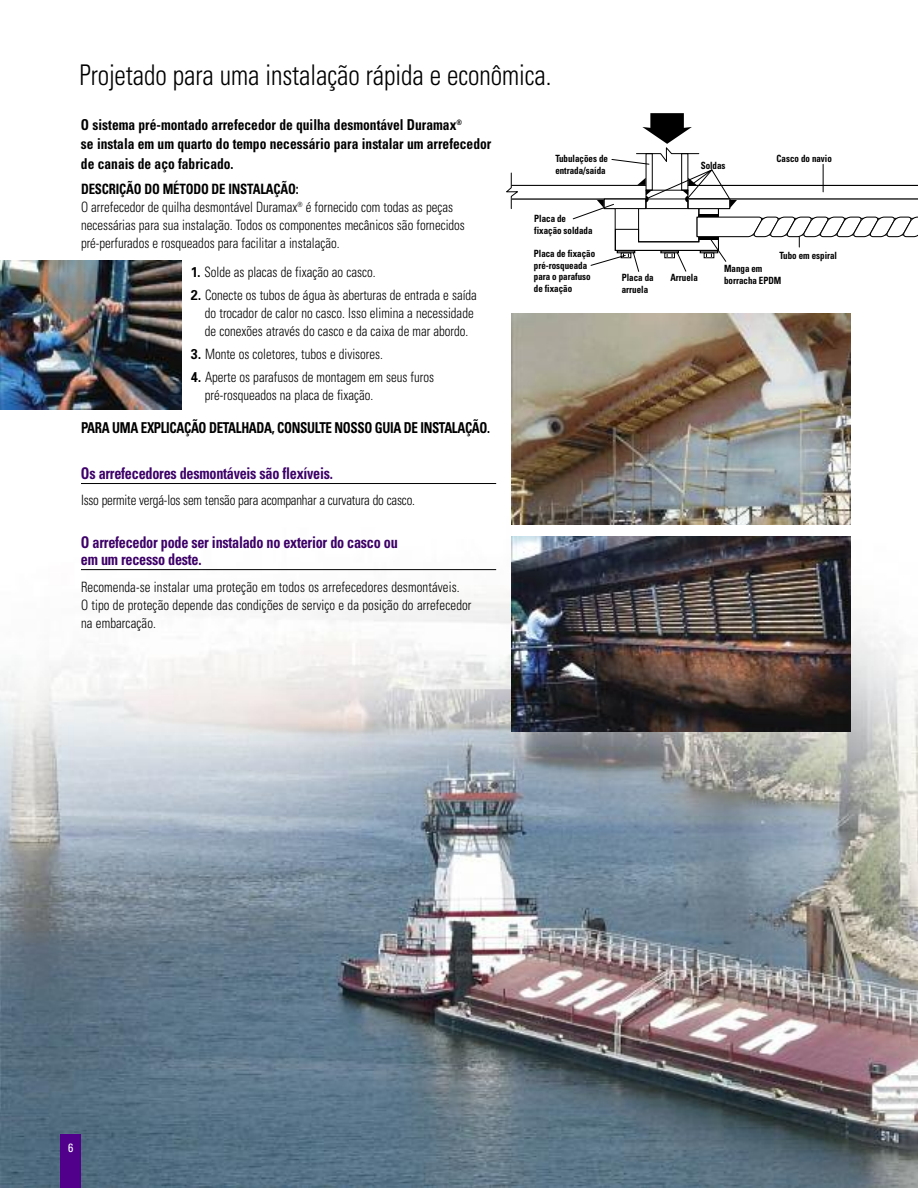
<style>
.page{position:relative;width:918px;height:1188px;background:#fff}
.page>*{position:absolute;margin:0;border:0;box-sizing:border-box;transform-origin:0 0}
.t1{font:300 condensed 28.5px "Univers";letter-spacing:-.005em;color:#000;scale:.9 1}
.t2{font:700 condensed 16.2px/16.5px "Univers";letter-spacing:-.02em;color:#3d0068;scale:.88 1}
.t3{font:700 condensed 15px/19.5px "Univers";color:#000;scale:.9 1}
.t4{font:700 condensed 15px "Univers";letter-spacing:-.025em;color:#000;scale:.87 1}
.t5{font:300 condensed 14.25px/18px "Univers";color:#000;scale:.9 1}
.t6{font:condensed 12px "Univers";color:#fff}
.t7{font:700 condensed 9.9px/12px "Univers";color:#000;scale:.9 1}
.s1{font-weight:700}
.s2{font-weight:700;font-stretch:normal}
</style>
<div class="page">
<img style="left:0;top:379px;width:918px;height:809px">
<div style="left:61px;top:1134px;width:20px;height:54px;background:#50008b"></div>
<hr style="left:81px;top:483px;width:415px;height:1px;background:#000">
<hr style="left:81px;top:569px;width:415px;height:1px;background:#000">
<svg style="left:506px;top:172px;width:14px;height:37px"></svg>
<hr style="left:512px;top:185px;width:134px;height:1px;background:#000">
<hr style="left:512px;top:199px;width:134px;height:1px;background:#000">
<svg style="left:573px;top:113px;width:345px;height:159px"></svg>
<img style="left:511px;top:313px;width:339px;height:212px">
<img style="left:511px;top:536px;width:339px;height:196px">
<img style="left:0;top:261px;width:182px;height:148px">
<h1 class="t1" style="left:80px;top:65px;width:526px">Projetado para uma instalação rápida e econômica.</h1>
<p class="t3" style="left:81px;top:116px;width:458px">O sistema pré-montado arrefecedor de quilha desmontável Duramax<sup>®<br></sup>se instala em um quarto do tempo necessário para instalar um arrefecedor de canais de aço fabricado.</p>
<p class="t5" style="left:81px;top:182px;width:428px"><span class="s1">DESCRIÇÃO DO MÉTODO DE INSTALAÇÃO:<br></span>O arrefecedor de quilha desmontável Duramax<sup>®</sup> é fornecido com todas as peças necessárias para sua instalação. Todos os componentes mecânicos são fornecidos pré-perfurados e rosqueados para facilitar a instalação.</p>
<p class="t5" style="left:191px;top:264px;width:207px"><span class="s2">1.</span> Solde as placas de fixação ao casco.</p>
<p class="t5" style="left:205px;top:287px;width:304px;text-indent:-14px"><span class="s2">2.</span> Conecte os tubos de água às aberturas de entrada e saída do trocador de calor no casco. Isso elimina a necessidade de conexões através do casco e da caixa de mar abordo.</p>
<p class="t5" style="left:191px;top:346px;width:215px"><span class="s2">3.</span> Monte os coletores, tubos e divisores.</p>
<p class="t5" style="left:205px;top:369px;width:256px;text-indent:-14px"><span class="s2">4.</span> Aperte os parafusos de montagem em seus furos pré-rosqueados na placa de fixação.</p>
<p class="t4" style="left:81px;top:422px;width:472px">PARA UMA EXPLICAÇÃO DETALHADA, CONSULTE NOSSO GUIA DE INSTALAÇÃO.</p>
<p class="t2" style="left:81px;top:466px;width:288px">Os arrefecedores desmontáveis são flexíveis.</p>
<p class="t5" style="left:81px;top:493px;width:373px">Isso permite vergá-los sem tensão para acompanhar a curvatura do casco.</p>
<p class="t2" style="left:81px;top:536px;width:362px">O arrefecedor pode ser instalado no exterior do casco ou em um recesso deste.</p>
<p class="t5" style="left:81px;top:579px;width:435px">Recomenda-se instalar uma proteção em todos os arrefecedores desmontáveis.<br>O tipo de proteção depende das condições de serviço e da posição do arrefecedor na embarcação.</p>
<p class="t7" style="left:777px;top:153px;width:63px">Casco do navio</p>
<p class="t7" style="left:555px;top:154px;width:60px">Tubulações de entrada/saída</p>
<p class="t7" style="left:701px;top:160px;width:29px">Soldas</p>
<p class="t7" style="left:534px;top:213px;width:66px">Placa de fixação soldada</p>
<p class="t7" style="left:534px;top:248px;width:70px">Placa de fixação pré-rosqueada para o parafuso de fixação</p>
<p class="t7" style="left:779px;top:250px;width:66px">Tubo em espiral</p>
<p class="t7" style="left:622px;top:272px;width:37px">Placa da arruela</p>
<p class="t7" style="left:671px;top:272px;width:32px">Arruela</p>
<p class="t7" style="left:724px;top:264px;width:65px">Manga em borracha EPDM</p>
<p class="t6" style="left:68px;top:1143px;width:7px">6</p>
</div>
